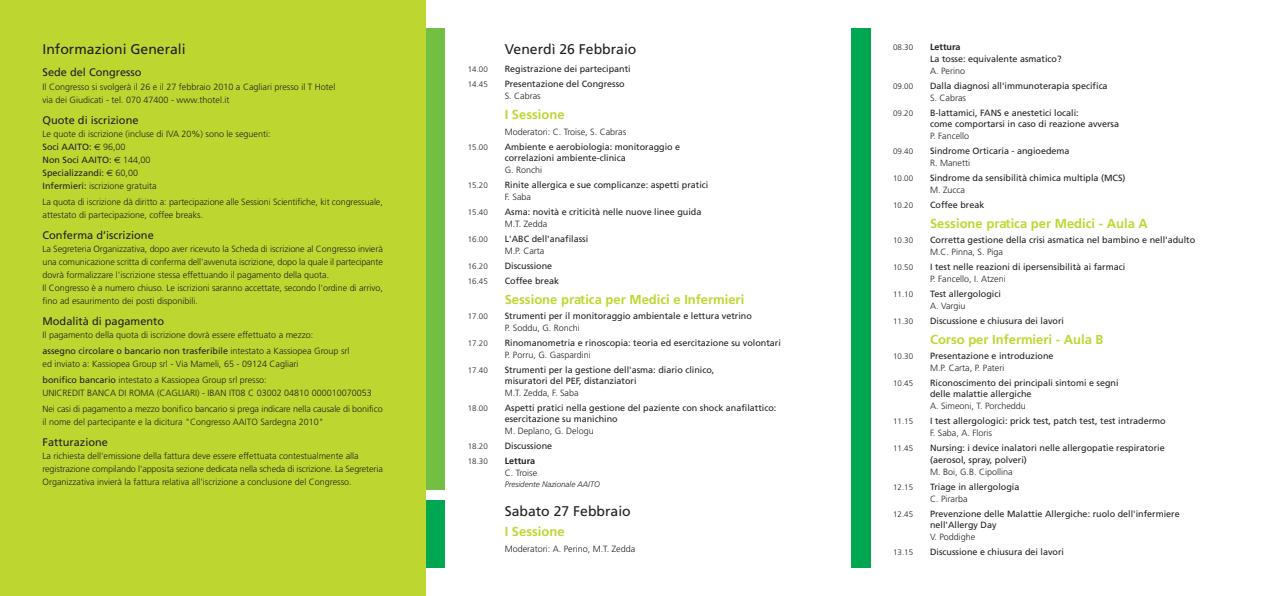
<style>
.page{position:relative;width:1276px;height:596px;background:#fff}
.page>*{position:absolute;margin:0;border:0;box-sizing:border-box;transform-origin:0 0}
.t1{font:14px "Frutiger";color:#231f20}
.t2{font:700 13px "Frutiger";color:#bed730}
.t3{font:11px "Frutiger";color:#231f20}
.t4{font:300 9px/13px "Frutiger";color:#231f20}
.t5{font:9px/11px "Frutiger";color:#231f20}
.t6{font:700 9px "Frutiger";color:#231f20}
.t7{font:300 8px "Frutiger";color:#231f20}
.t8{font:italic 300 8px "Frutiger";color:#231f20}
.s1{font-weight:400}
.s2{font-family:"Euro Sans";font-weight:400}
</style>
<div class="page">
<div style="left:425px;top:28px;width:20px;height:461px;background:#72bf44"></div>
<div style="left:425px;top:500px;width:20px;height:67px;background:#00a650"></div>
<div style="left:850px;top:28px;width:20px;height:539px;background:#00a650"></div>
<div style="left:0;top:0;width:425px;height:595px;background:#bed730"></div>
<h1 class="t1" style="left:43px;top:43px;width:145px">Informazioni Generali</h1>
<p class="t3" style="left:43px;top:68px;width:101px">Sede del Congresso</p>
<p class="t4" style="left:43px;top:80px;width:294px">Il Congresso si svolgerà il 26 e il 27 febbraio 2010 a Cagliari presso il T Hotel via dei Giudicati - tel. 070 47400 - www.thotel.it</p>
<p class="t3" style="left:43px;top:115px;width:97px">Quote di iscrizione</p>
<p class="t4" style="left:43px;top:127px;width:230px">Le quote di iscrizione (incluse di IVA 20%) sono le seguenti:<br><span class="s1">Soci AAITO:</span> <span class="s2">€</span> 96,00<br><span class="s1">Non Soci AAITO:</span> <span class="s2">€</span> 144,00<br><span class="s1">Specializzandi:</span> <span class="s2">€</span> 60,00<br><span class="s1">Infermieri:</span> iscrizione gratuita</p>
<p class="t4" style="left:43px;top:195px;width:342px">La quota di iscrizione dà diritto a: partecipazione alle Sessioni Scientifiche, kit congressuale, attestato di partecipazione, coffee breaks.</p>
<p class="t3" style="left:43px;top:230px;width:113px">Conferma d’iscrizione</p>
<p class="t4" style="left:43px;top:242px;width:342px">La Segreteria Organizzativa, dopo aver ricevuto la Scheda di iscrizione al Congresso invierà una comunicazione scritta di conferma dell'avvenuta iscrizione, dopo la quale il partecipante dovrà formalizzare l'iscrizione stessa effettuando il pagamento della quota.<br>Il Congresso è a numero chiuso. Le iscrizioni saranno accettate, secondo l'ordine di arrivo, fino ad esaurimento dei posti disponibili.</p>
<p class="t3" style="left:43px;top:316px;width:123px">Modalità di pagamento</p>
<p class="t4" style="left:43px;top:327px;width:308px;line-height:16px">Il pagamento della quota di iscrizione dovrà essere effettuato a mezzo:<br><span class="s1">assegno circolare o bancario non trasferibile</span> intestato a Kassiopea Group srl</p>
<p class="t4" style="left:43px;top:356px;width:257px;line-height:16px">ed inviato a: Kassiopea Group srl - Via Mameli, 65 - 09124 Cagliari <span class="s1">bonifico bancario</span> intestato a Kassiopea Group srl presso:</p>
<p class="t4" style="left:43px;top:385px;width:342px;line-height:16px">UNICREDIT BANCA DI ROMA (CAGLIARI) - IBAN IT08 C 03002 04810 000010070053<br>Nei casi di pagamento a mezzo bonifico bancario si prega indicare nella causale di bonifico</p>
<p class="t4" style="left:43px;top:415px;width:283px">il nome del partecipante e la dicitura "Congresso AAITO Sardegna 2010"</p>
<p class="t3" style="left:43px;top:437px;width:67px">Fatturazione</p>
<p class="t4" style="left:43px;top:449px;width:342px">La richiesta dell'emissione della fattura deve essere effettuata contestualmente alla registrazione compilando l'apposita sezione dedicata nella scheda di iscrizione. La Segreteria<br>Organizzativa invierà la fattura relativa all'iscrizione a conclusione del Congresso.</p>
<h1 class="t1" style="left:505px;top:43px;width:133px">Venerdì 26 Febbraio</h1>
<p class="t7" style="left:468px;top:66px;width:22px">14.00</p>
<p class="t5" style="left:505px;top:64px;width:128px">Registrazione dei partecipanti</p>
<p class="t7" style="left:468px;top:81px;width:22px">14.45</p>
<p class="t5" style="left:505px;top:79px;width:122px">Presentazione del Congresso</p>
<p class="t4" style="left:505px;top:90px;width:38px">S. Cabras</p>
<h2 class="t2" style="left:505px;top:109px;width:61px">I Sessione</h2>
<p class="t4" style="left:505px;top:126px;width:123px">Moderatori: C. Troise, S. Cabras</p>
<p class="t7" style="left:468px;top:144px;width:22px">15.00</p>
<p class="t5" style="left:505px;top:142px;width:177px">Ambiente e aerobiologia: monitoraggio e correlazioni ambiente-clinica</p>
<p class="t4" style="left:505px;top:164px;width:39px">G. Ronchi</p>
<p class="t7" style="left:468px;top:182px;width:22px">15.20</p>
<p class="t5" style="left:505px;top:180px;width:205px">Rinite allergica e sue complicanze: aspetti pratici</p>
<p class="t4" style="left:505px;top:191px;width:28px">F. Saba</p>
<p class="t7" style="left:468px;top:209px;width:22px">15.40</p>
<p class="t5" style="left:505px;top:207px;width:198px">Asma: novità e criticità nelle nuove linee guida</p>
<p class="t4" style="left:505px;top:218px;width:44px">M.T. Zedda</p>
<p class="t7" style="left:468px;top:236px;width:22px">16.00</p>
<p class="t5" style="left:505px;top:234px;width:85px">L'ABC dell'anafilassi</p>
<p class="t4" style="left:505px;top:245px;width:41px">M.P. Carta</p>
<p class="t7" style="left:468px;top:263px;width:22px">16.20</p>
<p class="t5" style="left:505px;top:261px;width:49px">Discussione</p>
<p class="t7" style="left:468px;top:278px;width:22px">16.45</p>
<p class="t5" style="left:505px;top:276px;width:56px">Coffee break</p>
<h2 class="t2" style="left:505px;top:294px;width:241px">Sessione pratica per Medici e Infermieri</h2>
<p class="t7" style="left:468px;top:313px;width:22px">17.00</p>
<p class="t5" style="left:505px;top:311px;width:249px">Strumenti per il monitoraggio ambientale e lettura vetrino</p>
<p class="t4" style="left:505px;top:322px;width:77px">P. Soddu, G. Ronchi</p>
<p class="t7" style="left:468px;top:340px;width:22px">17.20</p>
<p class="t5" style="left:505px;top:338px;width:278px">Rinomanometria e rinoscopia: teoria ed esercitazione su volontari</p>
<p class="t4" style="left:505px;top:349px;width:87px">P. Porru, G. Gaspardini</p>
<p class="t7" style="left:468px;top:367px;width:22px">17.40</p>
<p class="t5" style="left:505px;top:365px;width:211px">Strumenti per la gestione dell'asma: diario clinico, misuratori del PEF, distanziatori</p>
<p class="t4" style="left:505px;top:387px;width:75px">M.T. Zedda, F. Saba</p>
<p class="t7" style="left:468px;top:405px;width:22px">18.00</p>
<p class="t5" style="left:505px;top:403px;width:273px">Aspetti pratici nella gestione del paziente con shock anafilattico: esercitazione su manichino</p>
<p class="t4" style="left:505px;top:425px;width:91px">M. Deplano, G. Delogu</p>
<p class="t7" style="left:468px;top:443px;width:22px">18.20</p>
<p class="t5" style="left:505px;top:441px;width:49px">Discussione</p>
<p class="t7" style="left:468px;top:458px;width:22px">18.30</p>
<p class="t6" style="left:505px;top:457px;width:32px">Lettura</p>
<p class="t4" style="left:505px;top:467px;width:34px">C. Troise</p>
<p class="t8" style="left:505px;top:481px;width:97px">Presidente Nazionale AAITO</p>
<h1 class="t1" style="left:505px;top:505px;width:128px">Sabato 27 Febbraio</h1>
<h2 class="t2" style="left:505px;top:526px;width:61px">I Sessione</h2>
<p class="t4" style="left:505px;top:543px;width:132px">Moderatori: A. Perino, M.T. Zedda</p>
<p class="t7" style="left:893px;top:44px;width:22px">08.30</p>
<p class="t6" style="left:930px;top:43px;width:32px">Lettura</p>
<p class="t5" style="left:930px;top:54px;width:133px">La tosse: equivalente asmatico?</p>
<p class="t4" style="left:930px;top:65px;width:37px">A. Perino</p>
<p class="t7" style="left:893px;top:83px;width:22px">09.00</p>
<p class="t5" style="left:930px;top:81px;width:179px">Dalla diagnosi all'immunoterapia specifica</p>
<p class="t4" style="left:930px;top:92px;width:38px">S. Cabras</p>
<p class="t7" style="left:893px;top:110px;width:22px">09.20</p>
<p class="t5" style="left:930px;top:108px;width:191px">B-lattamici, FANS e anestetici locali:<br>come comportarsi in caso di reazione avversa</p>
<p class="t4" style="left:930px;top:130px;width:41px">P. Fancello</p>
<p class="t7" style="left:893px;top:148px;width:22px">09.40</p>
<p class="t5" style="left:930px;top:146px;width:141px">Sindrome Orticaria - angioedema</p>
<p class="t4" style="left:930px;top:157px;width:42px">R. Manetti</p>
<p class="t7" style="left:893px;top:175px;width:22px">10.00</p>
<p class="t5" style="left:930px;top:173px;width:197px">Sindrome da sensibilità chimica multipla (MCS)</p>
<p class="t4" style="left:930px;top:184px;width:37px">M. Zucca</p>
<p class="t7" style="left:893px;top:202px;width:22px">10.20</p>
<p class="t5" style="left:930px;top:200px;width:56px">Coffee break</p>
<h2 class="t2" style="left:930px;top:218px;width:219px">Sessione pratica per Medici - Aula A</h2>
<p class="t7" style="left:893px;top:237px;width:22px">10.30</p>
<p class="t5" style="left:930px;top:235px;width:267px">Corretta gestione della crisi asmatica nel bambino e nell'adulto</p>
<p class="t4" style="left:930px;top:246px;width:75px">M.C. Pinna, S. Piga</p>
<p class="t7" style="left:893px;top:264px;width:22px">10.50</p>
<p class="t5" style="left:930px;top:262px;width:197px">I test nelle reazioni di ipersensibilità ai farmaci</p>
<p class="t4" style="left:930px;top:273px;width:77px">P. Fancello, I. Atzeni</p>
<p class="t7" style="left:893px;top:291px;width:22px">11.10</p>
<p class="t5" style="left:930px;top:289px;width:72px">Test allergologici</p>
<p class="t4" style="left:930px;top:300px;width:37px">A. Vargiu</p>
<p class="t7" style="left:893px;top:318px;width:22px">11.30</p>
<p class="t5" style="left:930px;top:316px;width:136px">Discussione e chiusura dei lavori</p>
<h2 class="t2" style="left:930px;top:334px;width:175px">Corso per Infermieri - Aula B</h2>
<p class="t7" style="left:893px;top:353px;width:22px">10.30</p>
<p class="t5" style="left:930px;top:351px;width:125px">Presentazione e introduzione</p>
<p class="t4" style="left:930px;top:362px;width:76px">M.P. Carta, P. Pateri</p>
<p class="t7" style="left:893px;top:380px;width:22px">10.45</p>
<p class="t5" style="left:930px;top:378px;width:190px">Riconoscimento dei principali sintomi e segni delle malattie allergiche</p>
<p class="t4" style="left:930px;top:400px;width:97px">A. Simeoni, T. Porcheddu</p>
<p class="t7" style="left:893px;top:418px;width:22px">11.15</p>
<p class="t5" style="left:930px;top:416px;width:237px">I test allergologici: prick test, patch test, test intradermo</p>
<p class="t4" style="left:930px;top:427px;width:63px">F. Saba, A. Floris</p>
<p class="t7" style="left:893px;top:445px;width:22px">11.45</p>
<p class="t5" style="left:930px;top:442px;width:236px;line-height:12px">Nursing: i device inalatori nelle allergopatie respiratorie (aerosol, spray, polveri)</p>
<p class="t4" style="left:930px;top:466px;width:84px">M. Boi, G.B. Cipollina</p>
<p class="t7" style="left:893px;top:484px;width:22px">12.15</p>
<p class="t5" style="left:930px;top:482px;width:91px">Triage in allergologia</p>
<p class="t4" style="left:930px;top:493px;width:39px">C. Pirarba</p>
<p class="t7" style="left:893px;top:511px;width:22px">12.45</p>
<p class="t5" style="left:930px;top:509px;width:251px">Prevenzione delle Malattie Allergiche: ruolo dell'infermiere nell'Allergy Day</p>
<p class="t4" style="left:930px;top:531px;width:47px">V. Poddighe</p>
<p class="t7" style="left:893px;top:549px;width:22px">13.15</p>
<p class="t5" style="left:930px;top:547px;width:136px">Discussione e chiusura dei lavori</p>
</div>
